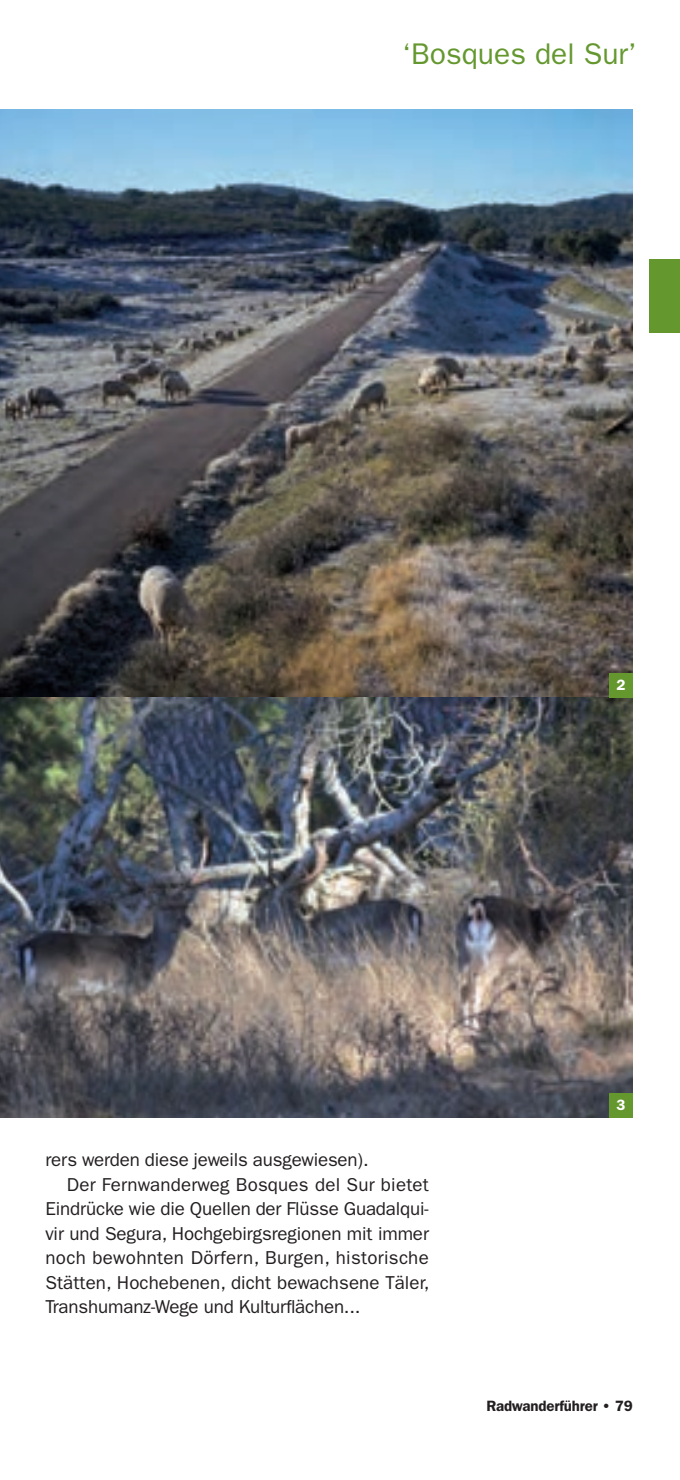
<style>
.page{position:relative;width:680px;height:1480px;background:#fff}
.page>*{position:absolute;margin:0;border:0;box-sizing:border-box;transform-origin:0 0}
.t1{font:30px "ITC Franklin Gothic Std";color:#64982f}
.t2{font:18.75px "ITC Franklin Gothic Std";letter-spacing:-.005em;color:#231f20}
.t3{font:18.75px "ITC Franklin Gothic Std";letter-spacing:.015em;color:#231f20}
.t4{font:600 15px "ITC Franklin Gothic Std";letter-spacing:-.01em;color:#231f20}
.t5{font:600 15px "ITC Franklin Gothic Std";color:#fff}
</style>
<div class="page">
<div style="left:648px;top:260px;width:31px;height:73px;background:#64982f"></div>
<img style="left:0;top:109px;width:632px;height:1008px">
<div style="left:609px;top:673px;width:23px;height:24px;background:#64982f"></div>
<div style="left:609px;top:1093px;width:23px;height:24px;background:#64982f"></div>
<h1 class="t1" style="left:402px;top:36px;width:236px">‘Bosques del Sur’</h1>
<p class="t5" style="left:616px;top:676px;width:11px">2</p>
<p class="t2" style="left:45px;top:1149px;width:324px">rers werden diese jeweils ausgewiesen).</p>
<p class="t2" style="left:67px;top:1174px;width:363px">Der Fernwanderweg Bosques del Sur bietet</p>
<p class="t2" style="left:45px;top:1198px;width:384px">Eindrücke wie die Quellen der Flüsse Guadalqui-</p>
<p class="t2" style="left:45px;top:1223px;width:384px">vir und Segura, Hochgebirgsregionen mit immer</p>
<p class="t3" style="left:45px;top:1247px;width:384px">noch bewohnten Dörfern, Burgen, historische</p>
<p class="t2" style="left:45px;top:1272px;width:385px">Stätten, Hochebenen, dicht bewachsene Täler,</p>
<p class="t2" style="left:45px;top:1296px;width:316px">Transhumanz-Wege und Kulturflächen...</p>
<p class="t5" style="left:616px;top:1096px;width:11px">3</p>
<p class="t4" style="left:486px;top:1397px;width:148px">Radwanderführer • 79</p>
</div>
